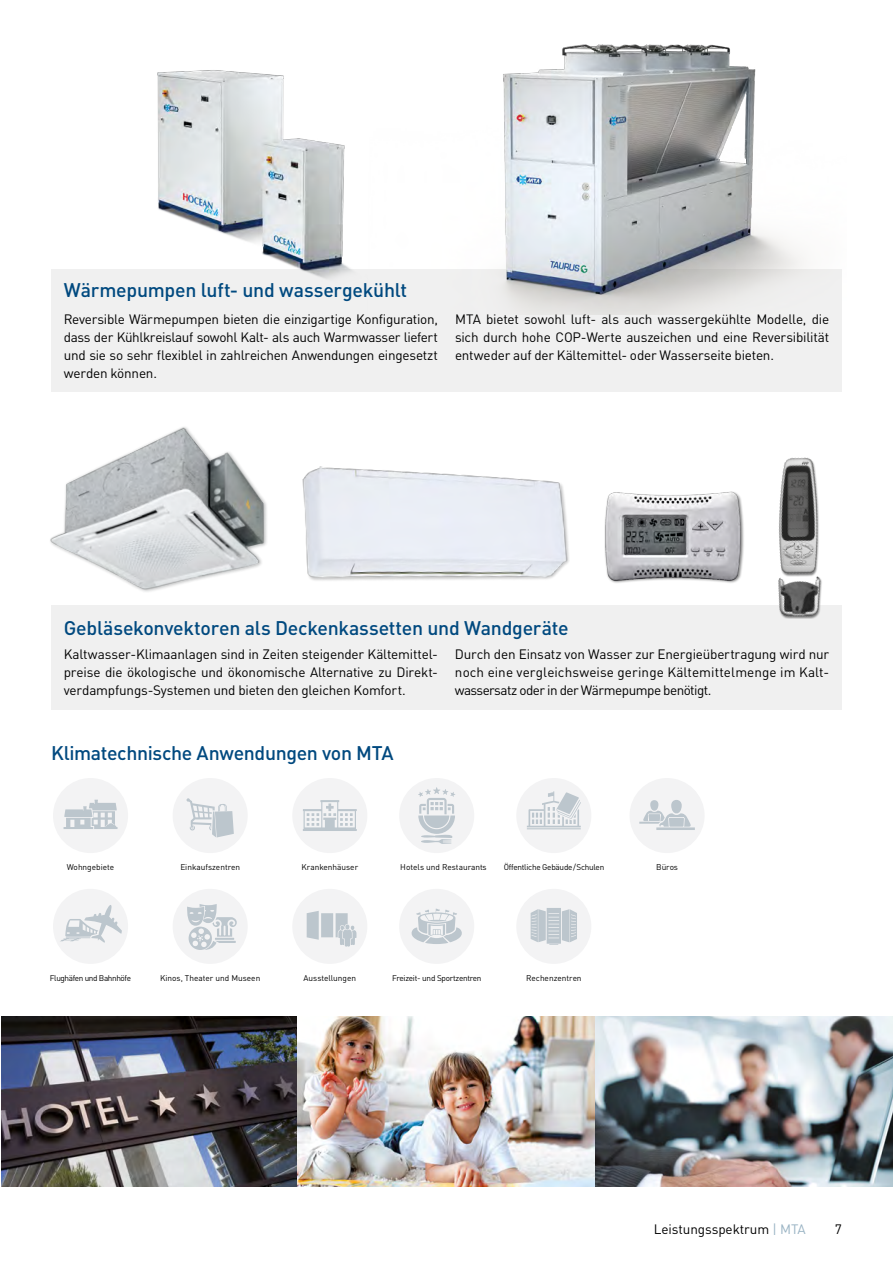
<style>
.page{position:relative;width:893px;height:1263px;background:#fff}
.page>*{position:absolute;margin:0;border:0;box-sizing:border-box;transform-origin:0 0}
.t1{font:500 19.5px "DIN Pro";letter-spacing:-.015em;color:#00497f}
.t2{font:13.5px/18px "DIN Pro";letter-spacing:-.015em;color:#000;text-align:justify}
.t3{font:8.25px "DIN Pro";color:#000}
.t4{font:8.1px "DIN Pro";letter-spacing:-.03em;color:#000}
.s1{color:#9ab4c4}
</style>
<div class="page">
<img style="left:1px;top:1016px;width:297px;height:170px">
<img style="left:298px;top:1016px;width:297px;height:170px">
<img style="left:595px;top:1016px;width:298px;height:170px">
<div style="left:51px;top:605px;width:791px;height:104px;background:#f0f0f0"></div>
<div style="left:51px;top:269px;width:791px;height:123px;background:#f0f0f0"></div>
<img style="left:157px;top:70px;width:195px;height:209px">
<img style="left:503px;top:44px;width:301px;height:270px">
<img style="left:50px;top:427px;width:217px;height:165px">
<img style="left:302px;top:466px;width:267px;height:115px">
<img style="left:604px;top:491px;width:140px;height:92px">
<img style="left:778px;top:577px;width:44px;height:42px">
<img style="left:778px;top:457px;width:41px;height:123px">
<div style="left:630px;top:778px;width:75px;height:75px;background:#f3f3f4;border-radius:50%"></div>
<svg style="left:639px;top:800px;width:56px;height:30px"></svg>
<div style="left:53px;top:778px;width:75px;height:75px;background:#f3f3f4;border-radius:50%"></div>
<svg style="left:64px;top:800px;width:54px;height:29px"></svg>
<div style="left:53px;top:889px;width:75px;height:75px;background:#f3f3f4;border-radius:50%"></div>
<svg style="left:60px;top:905px;width:62px;height:38px"></svg>
<div style="left:173px;top:778px;width:75px;height:75px;background:#f3f3f4;border-radius:50%"></div>
<svg style="left:187px;top:798px;width:47px;height:39px"></svg>
<div style="left:173px;top:889px;width:75px;height:75px;background:#f3f3f4;border-radius:50%"></div>
<svg style="left:187px;top:904px;width:50px;height:46px"></svg>
<div style="left:292px;top:778px;width:75px;height:75px;background:#f3f3f4;border-radius:50%"></div>
<svg style="left:303px;top:800px;width:54px;height:31px"></svg>
<div style="left:292px;top:889px;width:75px;height:75px;background:#f3f3f4;border-radius:50%"></div>
<svg style="left:307px;top:911px;width:50px;height:36px"></svg>
<div style="left:399px;top:778px;width:75px;height:75px;background:#f3f3f4;border-radius:50%"></div>
<svg style="left:418px;top:787px;width:37px;height:57px"></svg>
<div style="left:399px;top:889px;width:75px;height:75px;background:#f3f3f4;border-radius:50%"></div>
<svg style="left:411px;top:908px;width:51px;height:36px"></svg>
<div style="left:516px;top:778px;width:75px;height:75px;background:#f3f3f4;border-radius:50%"></div>
<svg style="left:527px;top:791px;width:54px;height:38px"></svg>
<div style="left:516px;top:889px;width:75px;height:75px;background:#f3f3f4;border-radius:50%"></div>
<svg style="left:531px;top:908px;width:46px;height:37px"></svg>
<p class="t1" style="left:64px;top:274px;width:345px">Wärmepumpen luft- und wassergekühlt</p>
<p class="t2" style="left:64px;top:309px;width:376px">Reversible Wärmepumpen bieten die einzigartige Konfiguration, dass der Kühlkreislauf sowohl Kalt- als auch Warmwasser liefert und sie so sehr flexiblel in zahlreichen Anwendungen eingesetzt werden können.</p>
<p class="t2" style="left:455px;top:309px;width:376px">MTA bietet sowohl luft- als auch wassergekühlte Modelle, die sich durch hohe COP-Werte auszeichen und eine Reversibilität entweder auf der Kältemittel- oder Wasserseite bieten.</p>
<p class="t1" style="left:64px;top:612px;width:506px">Gebläsekonvektoren als Deckenkassetten und Wandgeräte</p>
<p class="t2" style="left:64px;top:644px;width:376px">Kaltwasser-Klimaanlagen sind in Zeiten steigender Kältemittel&shy;preise die ökologische und ökonomische Alternative zu Direkt&shy;verdampfungs-Systemen und bieten den gleichen Komfort.</p>
<p class="t2" style="left:455px;top:644px;width:376px">Durch den Einsatz von Wasser zur Energieübertragung wird nur noch eine vergleichsweise geringe Kältemittelmenge im Kalt&shy;wassersatz oder in der Wärmepumpe benötigt.</p>
<p class="t1" style="left:51px;top:737px;width:344px">Klimatechnische Anwendungen von MTA</p>
<p class="t4" style="left:504px;top:860px;width:102px">Öffentliche Gebäude/Schulen</p>
<p class="t3" style="left:67px;top:860px;width:49px">Wohngebiete</p>
<p class="t3" style="left:180px;top:860px;width:61px">Einkaufszentren</p>
<p class="t3" style="left:656px;top:860px;width:23px">Büros</p>
<p class="t3" style="left:301px;top:860px;width:58px">Krankenhäuser</p>
<p class="t3" style="left:400px;top:860px;width:88px">Hotels und Restaurants</p>
<p class="t4" style="left:50px;top:971px;width:83px">Flughäfen und Bahnhöfe</p>
<p class="t3" style="left:160px;top:971px;width:102px">Kinos, Theater und Museen</p>
<p class="t3" style="left:304px;top:971px;width:54px">Ausstellungen</p>
<p class="t4" style="left:392px;top:971px;width:91px">Freizeit- und Sportzentren</p>
<p class="t3" style="left:526px;top:971px;width:57px">Rechenzentren</p>
<p class="t2" style="left:654px;top:1219px;width:154px">Leistungsspektrum <span class="s1">| MTA</span></p>
<p class="t2" style="left:835px;top:1219px;width:9px">7</p>
</div>
